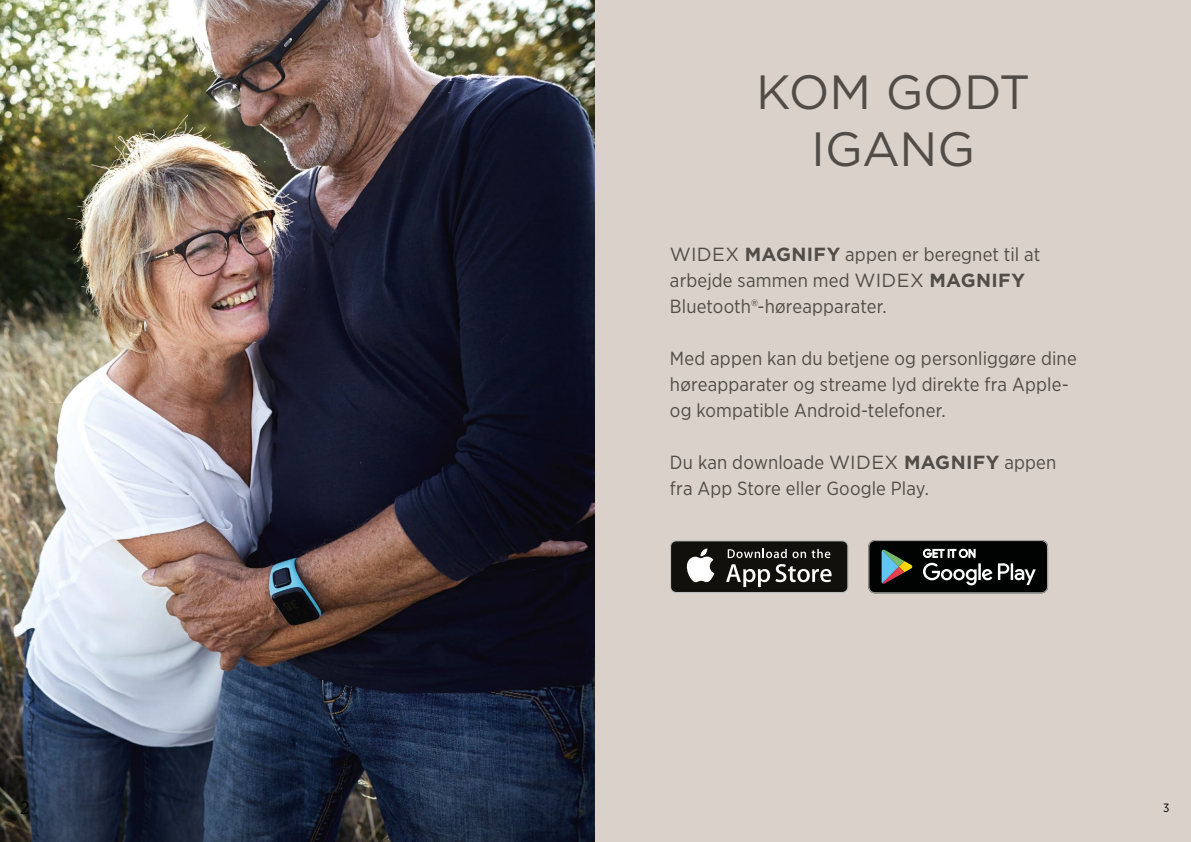
<style>
.page{position:relative;width:1191px;height:842px;background:#fff}
.page>*{position:absolute;margin:0;border:0;box-sizing:border-box;transform-origin:0 0}
.t1{font:48px/57.6px "Gotham";color:#524c48;text-align:center}
.t2{font:19px/26px "Gotham Narrow";letter-spacing:.01em;color:#524c48}
.t3{font:18px "Gotham Narrow";color:#000}
.t4{font:12px "Gotham Narrow";color:#000}
.s1{font-family:"Gotham"}
.s2{font-family:"Gotham";font-weight:700}
</style>
<div class="page">
<img style="left:0;top:0;width:595px;height:842px">
<div style="left:595px;top:0;width:596px;height:842px;background:#dad2ca"></div>
<svg style="left:868px;top:540px;width:180px;height:53px;background:#2c2e2d"></svg>
<svg style="left:670px;top:540px;width:178px;height:53px"></svg>
<div style="left:671px;top:541px;width:176px;height:51px;background:#12100b;border-radius:5px"></div>
<svg style="left:686px;top:548px;width:28px;height:34px"></svg>
<svg style="left:726px;top:564px;width:105px;height:23px"></svg>
<svg style="left:727px;top:549px;width:59px;height:9px"></svg>
<svg style="left:792px;top:549px;width:38px;height:9px"></svg>
<h1 class="t1" style="left:756px;top:62px;width:275px">KOM GODT<br>IGANG</h1>
<p class="t2" style="left:670px;top:241px;width:372px"><span class="s1">WIDEX</span> <span class="s2">MAGNIFY</span> appen er beregnet til at arbejde sammen med <span class="s1">WIDEX</span> <span class="s2">MAGNIFY<br></span>Bluetooth®-høreapparater.</p>
<p class="t2" style="left:670px;top:345px;width:408px">Med appen kan du betjene og personliggøre dine høreapparater og streame lyd direkte fra Apple&shy;og kompatible Android-telefoner.</p>
<p class="t2" style="left:670px;top:449px;width:388px">Du kan downloade <span class="s1">WIDEX</span> <span class="s2">MAGNIFY</span> appen fra App Store eller Google Play.</p>
<p class="t3" style="left:20px;top:797px;width:11px">2</p>
<p class="t4" style="left:1163px;top:800px;width:8px">3</p>
</div>
